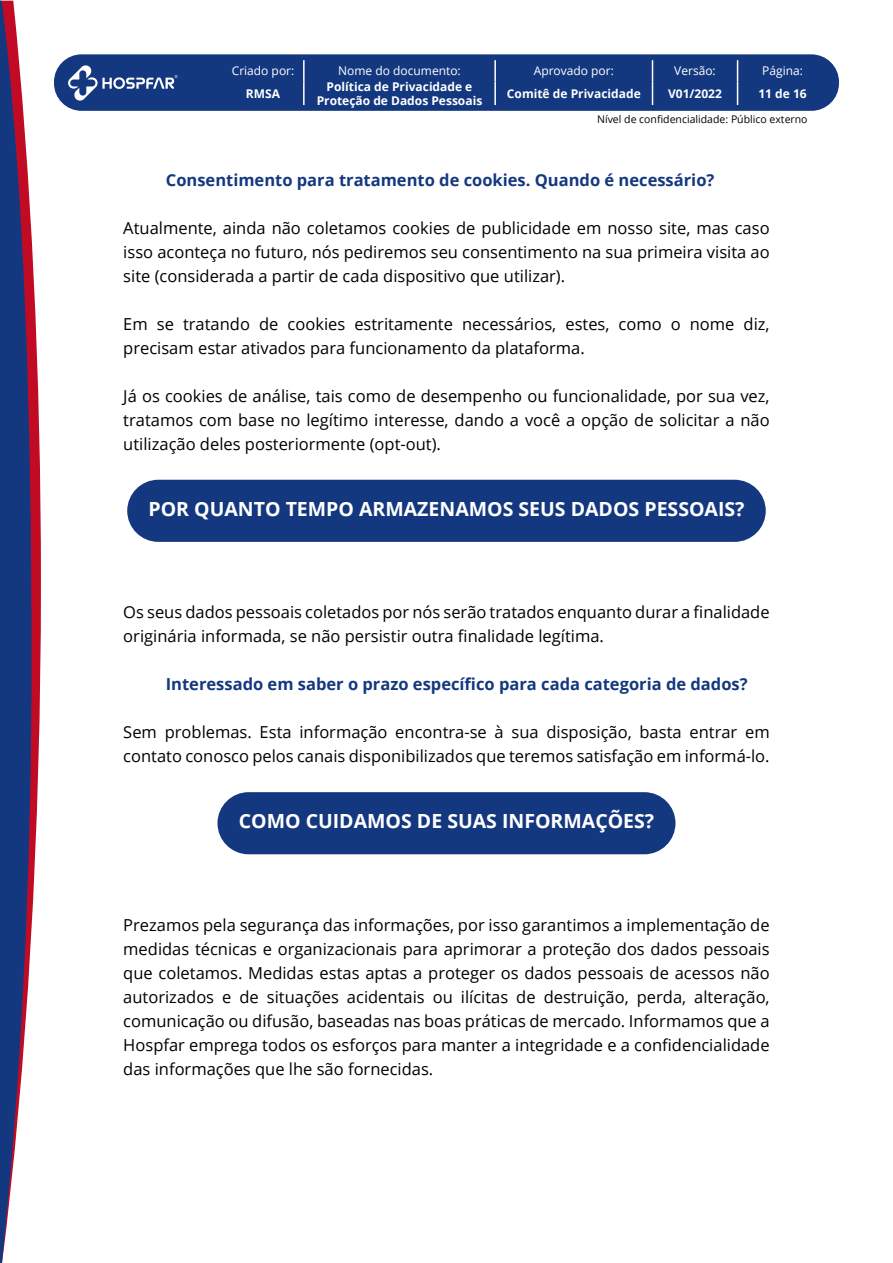
<style>
.page{position:relative;width:893px;height:1263px;background:#fff}
.page>*{position:absolute;margin:0;border:0;box-sizing:border-box;transform-origin:0 0}
.t1{font:700 19.5px "Open Sans";color:#fff}
.t2{font:16.5px/24px "Open Sans";color:#000;text-align:justify}
.t3{font:700 16.5px "Open Sans";color:#14387f}
.t4{font:700 12px/14.4px "Open Sans";color:#fff;text-align:center}
.t5{font:12px "Open Sans";color:#fff}
.t6{font:10.5px "Open Sans";color:#000}
</style>
<div class="page">
<div style="left:54px;top:54px;width:785px;height:57px;background:#14387f;border-radius:28px"></div>
<svg style="left:68px;top:65px;width:110px;height:36px"></svg>
<svg style="left:32px;top:245px;width:9px;height:674px;fill:#c10b25"></svg>
<svg style="left:0;top:1px;width:32px;height:1262px;background:#4e5087"></svg>
<hr style="left:303px;top:60px;width:2px;height:21px;background:#fff">
<hr style="left:494px;top:60px;width:2px;height:21px;background:#fff">
<hr style="left:303px;top:81px;width:2px;height:24px;background:#fff">
<hr style="left:494px;top:81px;width:2px;height:24px;background:#fff">
<svg style="left:652px;top:60px;width:1px;height:45px"></svg>
<svg style="left:737px;top:60px;width:1px;height:45px"></svg>
<div style="left:127px;top:480px;width:639px;height:62px;background:#14387f;border-radius:31px"></div>
<div style="left:217px;top:792px;width:458px;height:62px;background:#14387f;border-radius:31px"></div>
<p class="t5" style="left:232px;top:63px;width:64px">Criado por:</p>
<p class="t5" style="left:338px;top:63px;width:124px">Nome do documento:</p>
<p class="t5" style="left:534px;top:63px;width:82px">Aprovado por:</p>
<p class="t5" style="left:674px;top:63px;width:43px">Versão:</p>
<p class="t5" style="left:762px;top:63px;width:42px">Página:</p>
<p class="t4" style="left:246px;top:86px;width:36px">RMSA</p>
<p class="t4" style="left:317px;top:79px;width:167px">Política de Privacidade e<br>Proteção de Dados Pessoais</p>
<p class="t4" style="left:507px;top:86px;width:135px">Comitê de Privacidade</p>
<p class="t4" style="left:668px;top:86px;width:55px">V01/2022</p>
<p class="t4" style="left:758px;top:86px;width:50px">11 de 16</p>
<p class="t6" style="left:597px;top:112px;width:212px">Nível de confidencialidade: Público externo</p>
<p class="t3" style="left:166px;top:168px;width:550px">Consentimento para tratamento de cookies. Quando é necessário?</p>
<p class="t2" style="left:123px;top:215px;width:648px">Atualmente, ainda não coletamos cookies de publicidade em nosso site, mas caso isso aconteça no futuro, nós pediremos seu consentimento na sua primeira visita ao site (considerada a partir de cada dispositivo que utilizar).</p>
<p class="t2" style="left:123px;top:311px;width:648px">Em se tratando de cookies estritamente necessários, estes, como o nome diz, precisam estar ativados para funcionamento da plataforma.</p>
<p class="t2" style="left:123px;top:383px;width:648px">Já os cookies de análise, tais como de desempenho ou funcionalidade, por sua vez, tratamos com base no legítimo interesse, dando a você a opção de solicitar a não utilização deles posteriormente (opt-out).</p>
<p class="t1" style="left:148px;top:495px;width:598px">POR QUANTO TEMPO ARMAZENAMOS SEUS DADOS PESSOAIS?</p>
<p class="t2" style="left:123px;top:600px;width:648px">Os seus dados pessoais coletados por nós serão tratados enquanto durar a finalidade originária informada, se não persistir outra finalidade legítima.</p>
<p class="t3" style="left:166px;top:673px;width:583px">Interessado em saber o prazo específico para cada categoria de dados?</p>
<p class="t2" style="left:123px;top:720px;width:648px">Sem problemas. Esta informação encontra-se à sua disposição, basta entrar em contato conosco pelos canais disponibilizados que teremos satisfação em informá-lo.</p>
<p class="t1" style="left:239px;top:807px;width:417px">COMO CUIDAMOS DE SUAS INFORMAÇÕES?</p>
<p class="t2" style="left:123px;top:912px;width:648px">Prezamos pela segurança das informações, por isso garantimos a implementação de medidas técnicas e organizacionais para aprimorar a proteção dos dados pessoais que coletamos. Medidas estas aptas a proteger os dados pessoais de acessos não autorizados e de situações acidentais ou ilícitas de destruição, perda, alteração, comunicação ou difusão, baseadas nas boas práticas de mercado. Informamos que a Hospfar emprega todos os esforços para manter a integridade e a confidencialidade das informações que lhe são fornecidas.</p>
</div>
